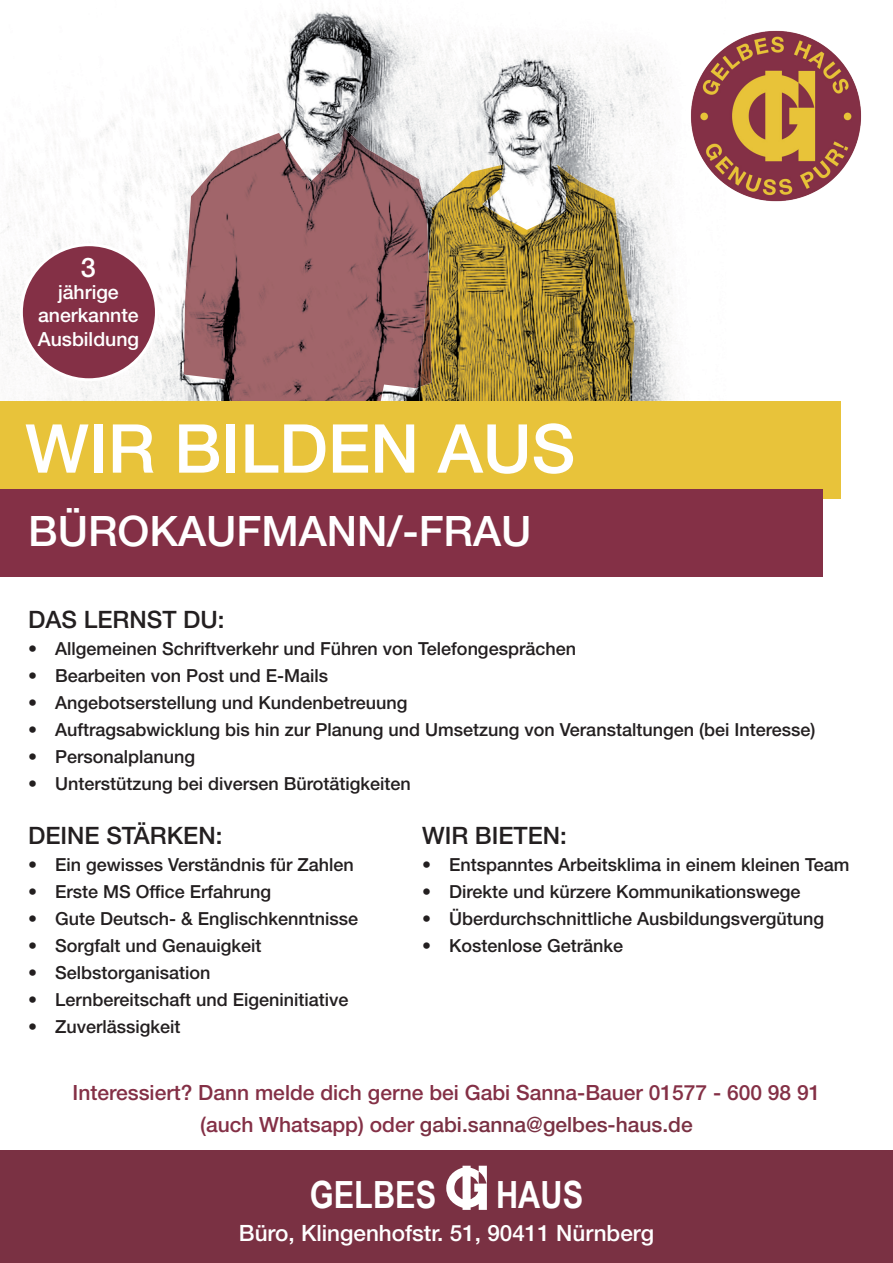
<style>
.page{position:relative;width:893px;height:1263px;background:#fff}
.page>*{position:absolute;margin:0;border:0;box-sizing:border-box;transform-origin:0 0}
.t1{font:500 67.5px "Helvetica Neue LT Std";color:#fff}
.t2{font:500 42px "Helvetica Neue LT Std";color:#fff}
.t3{font:700 37.5px "Arial Narrow";color:#fff}
.t4{font:500 27px "Helvetica Neue LT Std";color:#fff}
.t5{font:500 24px "Helvetica Neue LT Std";color:#231f20}
.t6{font:500 22.5px "Helvetica Neue LT Std";color:#fff}
.t7{font:500 21px "Helvetica Neue LT Std";color:#843046}
.t8{font:500 21px "Helvetica Neue LT Std";color:#7a3143}
.t9{font:500 19.5px "Helvetica Neue LT Std";color:#fff}
.t10{font:500 18px "Helvetica Neue LT Std";color:#231f20}
.s1{color:#843046}
</style>
<div class="page">
<img style="left:0;top:10px;width:679px;height:391px">
<img style="left:428px;top:164px;width:208px;height:237px">
<img style="left:184px;top:127px;width:244px;height:274px">
<img style="left:420px;top:263px;width:12px;height:124px">
<div style="left:0;top:401px;width:841px;height:98px;background:#e8c33a"></div>
<div style="left:0;top:489px;width:823px;height:87px;background:#843046"></div>
<img style="left:690px;top:30px;width:172px;height:172px">
<div style="left:0;top:1151px;width:893px;height:112px;background:#7a3143"></div>
<svg style="left:446px;top:1166px;width:41px;height:44px"></svg>
<div style="left:21px;top:245px;width:135px;height:135px;background:#843046;border-radius:50%"></div>
<div style="left:20px;top:243px;width:138px;height:138px;border:3px solid #fff;border-radius:50%"></div>
<p class="t4" style="left:81px;top:251px;width:17px">3</p>
<p class="t9" style="left:58px;top:280px;width:62px">jährige</p>
<p class="t9" style="left:38px;top:304px;width:102px">anerkannte</p>
<p class="t9" style="left:38px;top:327px;width:103px">Ausbildung</p>
<p class="t1" style="left:25px;top:408px;width:552px">WIR BILDEN AUS</p>
<p class="t2" style="left:28px;top:506px;width:505px">BÜROKAUFMANN/-FRAU</p>
<p class="t5" style="left:28px;top:605px;width:198px">DAS LERNST DU:</p>
<p class="t10" style="left:28px;top:637px;width:549px">• Allgemeinen Schriftverkehr und Führen von Telefongesprächen</p>
<p class="t10" style="left:28px;top:664px;width:302px">• Bearbeiten von Post und E-Mails</p>
<p class="t10" style="left:28px;top:691px;width:381px">• Angebotserstellung und Kundenbetreuung</p>
<p class="t10" style="left:28px;top:718px;width:789px">• Auftragsabwicklung bis hin zur Planung und Umsetzung von Veranstaltungen (bei Interesse)</p>
<p class="t10" style="left:28px;top:745px;width:169px">• Personalplanung</p>
<p class="t10" style="left:28px;top:772px;width:384px">• Unterstützung bei diversen Bürotätigkeiten</p>
<p class="t5" style="left:28px;top:821px;width:196px">DEINE STÄRKEN:</p>
<p class="t10" style="left:28px;top:853px;width:327px">• Ein gewisses Verständnis für Zahlen</p>
<p class="t10" style="left:28px;top:880px;width:245px">• Erste MS Office Erfahrung</p>
<p class="t10" style="left:28px;top:907px;width:332px">• Gute Deutsch- &amp; Englischkenntnisse</p>
<p class="t10" style="left:28px;top:934px;width:235px">• Sorgfalt und Genauigkeit</p>
<p class="t10" style="left:28px;top:961px;width:184px">• Selbstorganisation</p>
<p class="t10" style="left:28px;top:988px;width:322px">• Lernbereitschaft und Eigeninitiative</p>
<p class="t10" style="left:28px;top:1015px;width:154px">• Zuverlässigkeit</p>
<p class="t5" style="left:422px;top:821px;width:146px">WIR BIETEN:</p>
<p class="t10" style="left:422px;top:854px;width:429px">• Entspanntes Arbeitsklima in einem kleinen Team</p>
<p class="t10" style="left:422px;top:881px;width:380px">• Direkte und kürzere Kommunikationswege</p>
<p class="t10" style="left:422px;top:908px;width:404px">• Überdurchschnittliche Ausbildungsvergütung</p>
<p class="t10" style="left:422px;top:935px;width:203px">• Kostenlose Getränke</p>
<p class="t7" style="left:73px;top:1080px;width:749px">Interessiert? Dann melde dich gerne bei Gabi Sanna-Bauer 01577 - 600 98 91</p>
<p class="t8" style="left:200px;top:1112px;width:494px"><span class="s1">(auch Whatsapp) oder</span> gabi.sanna@gelbes-haus.de</p>
<p class="t3" style="left:310px;top:1166px;width:128px">GELBES</p>
<p class="t3" style="left:496px;top:1166px;width:89px">HAUS</p>
<p class="t6" style="left:239px;top:1219px;width:417px">Büro, Klingenhofstr. 51, 90411 Nürnberg</p>
</div>
